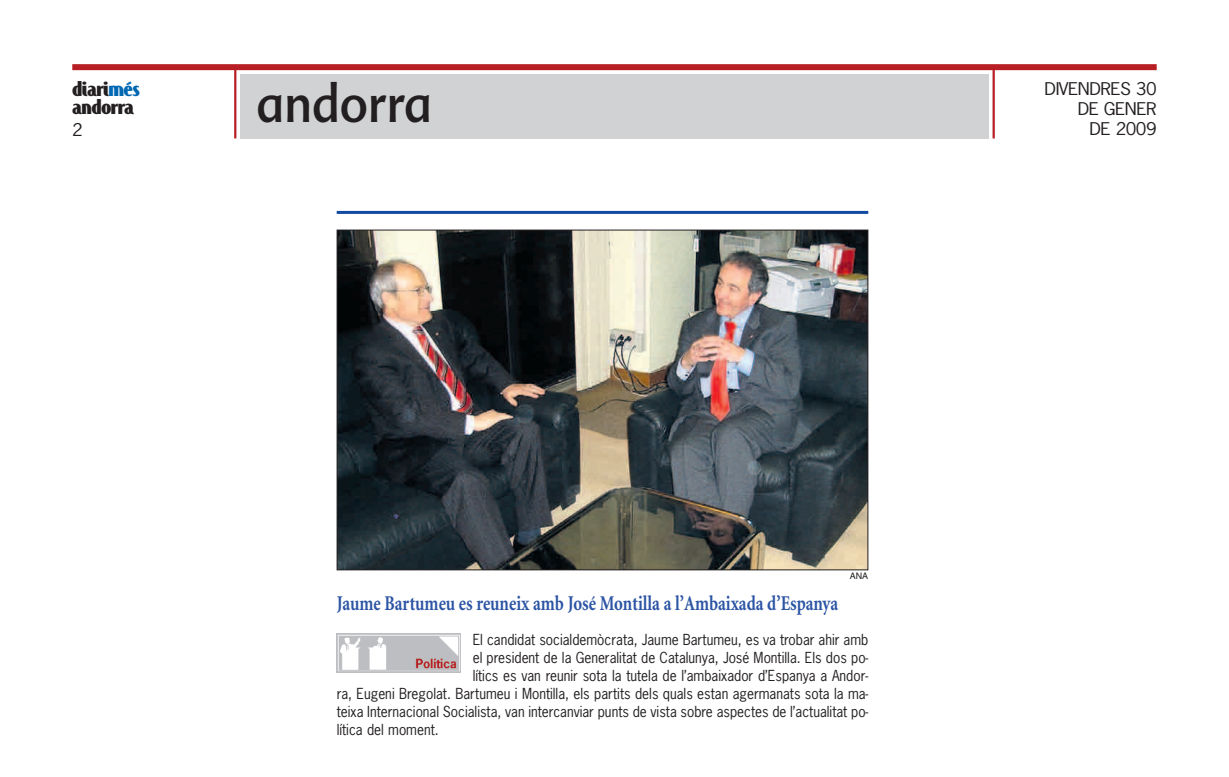
<style>
.page{position:relative;width:1229px;height:777px;background:#fff}
.page>*{position:absolute;margin:0;border:0;box-sizing:border-box;transform-origin:0 0}
.t1{font:52.5px "Advert";color:#231f20;scale:.9 1}
.t2{font:700 22.5px/18px "Jandoni";letter-spacing:-.02em;color:#231f20;scale:1.12 1}
.t3{font:700 21px "Minion";color:#2b54a4;scale:.8 1}
.t4{font:16.5px/19.8px "News Gothic";letter-spacing:-.03em;color:#231f20;text-align:right;scale:1.12 1}
.t5{font:14.25px "News Gothic";color:#231f20;scale:.95 1}
.t6{font:9px "Helvetica";color:#231f20}
.s1{color:#0168b3}
</style>
<div class="page">
<div style="left:240px;top:73px;width:748px;height:65px;background:#d1d2d4"></div>
<hr style="left:992px;top:67px;width:3px;height:71px;background:#b71f24">
<div style="left:72px;top:64px;width:1085px;height:6px;background:#b71f24"></div>
<hr style="left:234px;top:67px;width:2px;height:71px;background:#b71f24">
<img style="left:337px;top:633px;width:124px;height:39px">
<img style="left:339px;top:231px;width:527px;height:337px">
<hr style="left:337px;top:211px;width:531px;height:3px;background:#114aa0">
<h2 class="t2" style="left:72px;top:79px;width:62px">diari<span class="s1">més </span>andorra</h2>
<p class="t4" style="left:72px;top:121px;width:11px">2</p>
<h1 class="t1" style="left:257px;top:73px;width:197px">andorra</h1>
<p class="t6" style="left:850px;top:572px;width:20px">ANA</p>
<h3 class="t3" style="left:337px;top:594px;width:628px">Jaume Bartumeu es reuneix amb José Montilla a l’Ambaixada d’Espanya</h3>
<p class="t5" style="left:473px;top:631px;width:418px">El candidat socialdemòcrata, Jaume Bartumeu, es va trobar ahir amb</p>
<p class="t5" style="left:473px;top:649px;width:418px">el president de la Generalitat de Catalunya, José Montilla. Els dos po-</p>
<p class="t5" style="left:473px;top:667px;width:418px">lítics es van reunir sota la tutela de l’ambaixador d’Espanya a Andor-</p>
<p class="t5" style="left:337px;top:685px;width:561px">ra, Eugeni Bregolat. Bartumeu i Montilla, els partits dels quals estan agermanats sota la ma-</p>
<p class="t5" style="left:337px;top:703px;width:561px">teixa Internacional Socialista, van intercanviar punts de vista sobre aspectes de l’actualitat po-</p>
<p class="t5" style="left:337px;top:721px;width:109px">lítica del moment.</p>
<p class="t4" style="left:1044px;top:80px;width:102px">DIVENDRES 30<br>DE GENER</p>
<p class="t4" style="left:1089px;top:119px;width:61px">DE 2009</p>
</div>
